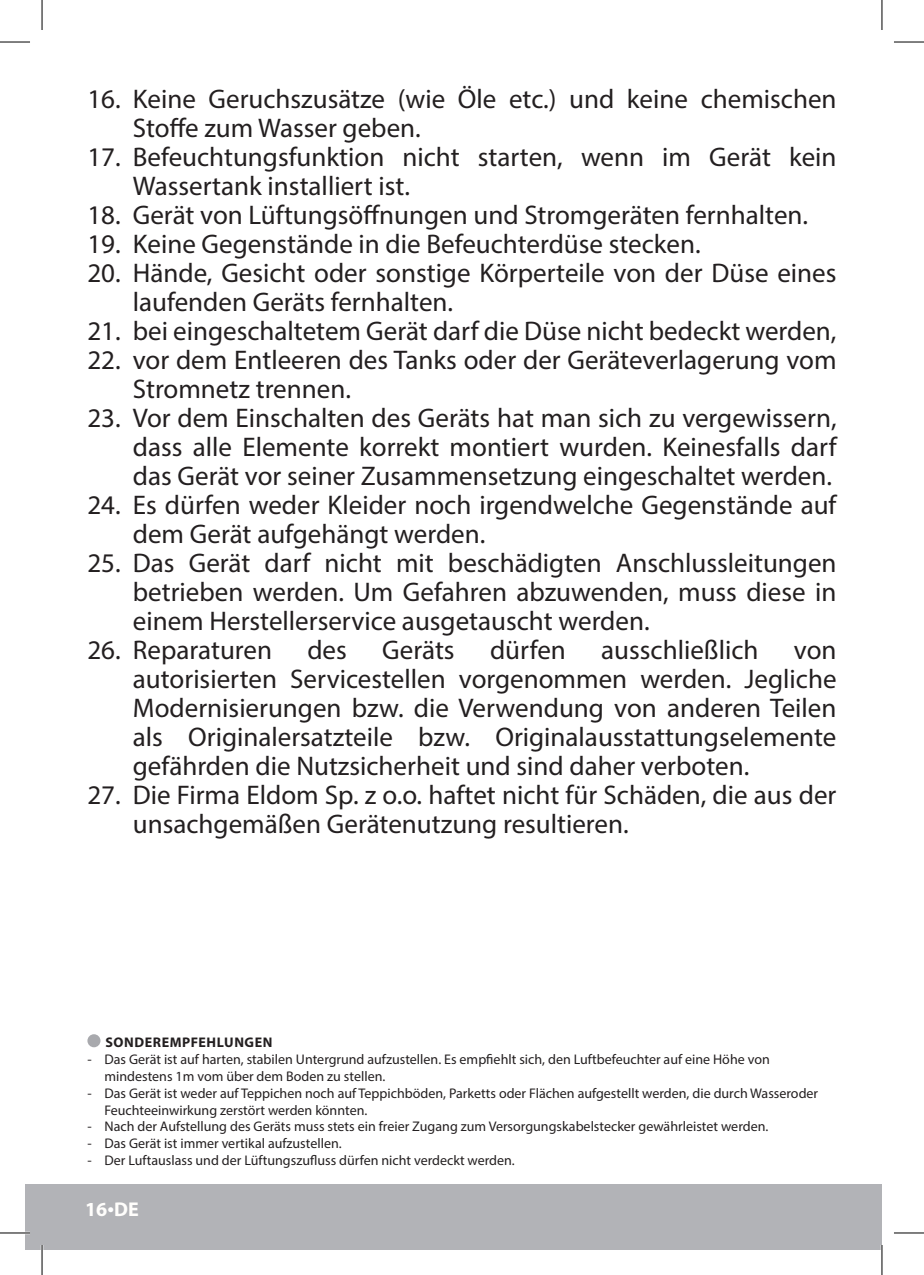
<style>
.page{position:relative;width:924px;height:1275px;background:#fff}
.page>*{position:absolute;margin:0;border:0;box-sizing:border-box;transform-origin:0 0}
.t1{font:27px/29px "Myriad Pro";color:#231f20}
.t2{font:700 20px "Myriad Pro";color:#fffefc}
.t3{font:14px/16.8px "Myriad Pro";color:#231f20}
.t4{font:700 14px "Myriad Pro";letter-spacing:.04em;color:#231f20}
.s1{font-weight:400;font-size:24px;color:#fff}
</style>
<div class="page">
<div style="left:25px;top:1184px;width:856px;height:66px;background:#b2b3b7"></div>
<div style="left:87px;top:1034px;width:13px;height:13px;background:#a8a9ad;border-radius:50%"></div>
<hr style="left:0;top:1231px;width:30px;height:3px;background:#fff">
<hr style="left:41px;top:1245px;width:2px;height:30px;background:#fff">
<hr style="left:880px;top:1245px;width:2px;height:30px;background:#fff">
<hr style="left:0;top:42px;width:30px;height:1px;background:#000">
<hr style="left:893px;top:42px;width:30px;height:1px;background:#000">
<hr style="left:0;top:1232px;width:30px;height:1px;background:#000">
<hr style="left:893px;top:1232px;width:30px;height:1px;background:#000">
<hr style="left:42px;top:0;width:1px;height:30px;background:#000">
<hr style="left:42px;top:1245px;width:1px;height:30px;background:#000">
<hr style="left:881px;top:0;width:1px;height:30px;background:#000">
<hr style="left:881px;top:1245px;width:1px;height:30px;background:#000">
<p class="t1" style="left:133px;top:84px;width:704px;text-indent:-45px">16. Keine Geruchszusätze (wie Öle etc.) und keine chemischen<br>Stoffe zum Wasser geben.</p>
<p class="t1" style="left:133px;top:142px;width:705px;text-indent:-45px">17. Befeuchtungsfunktion nicht starten, wenn im Gerät kein<br>Wassertank installiert ist.</p>
<p class="t1" style="left:87px;top:200px;width:722px">18. Gerät von Lüftungsöffnungen und Stromgeräten fernhalten.</p>
<p class="t1" style="left:87px;top:229px;width:614px">19. Keine Gegenstände in die Befeuchterdüse stecken.</p>
<p class="t1" style="left:133px;top:258px;width:704px;text-indent:-45px">20. Hände, Gesicht oder sonstige Körperteile von der Düse eines laufenden Geräts fernhalten.</p>
<p class="t1" style="left:87px;top:316px;width:750px">21. bei eingeschaltetem Gerät darf die Düse nicht bedeckt werden,</p>
<p class="t1" style="left:133px;top:345px;width:705px;text-indent:-45px">22. vor dem Entleeren des Tanks oder der Geräteverlagerung vom<br>Stromnetz trennen.</p>
<p class="t1" style="left:133px;top:403px;width:705px;text-align:justify;text-indent:-45px">23. Vor dem Einschalten des Geräts hat man sich zu vergewissern, dass alle Elemente korrekt montiert wurden. Keinesfalls darf das Gerät vor seiner Zusammensetzung eingeschaltet werden.</p>
<p class="t1" style="left:133px;top:490px;width:704px;text-indent:-45px">24. Es dürfen weder Kleider noch irgendwelche Gegenstände auf dem Gerät aufgehängt werden.</p>
<p class="t1" style="left:133px;top:548px;width:705px;text-align:justify;text-indent:-45px">25. Das Gerät darf nicht mit beschädigten Anschlussleitungen betrieben werden. Um Gefahren abzuwenden, muss diese in einem Herstellerservice ausgetauscht werden.</p>
<p class="t1" style="left:87px;top:635px;width:186px">26. Reparaturen</p>
<p class="t1" style="left:307px;top:635px;width:41px">des</p>
<p class="t1" style="left:382px;top:635px;width:74px">Geräts</p>
<p class="t1" style="left:490px;top:635px;width:77px">dürfen</p>
<p class="t1" style="left:601px;top:635px;width:159px">ausschließlich</p>
<p class="t1" style="left:133px;top:635px;width:704px;text-align:justify;text-indent:660px">von autorisierten Servicestellen vorgenommen werden. Jegliche Modernisierungen bzw. die Verwendung von anderen Teilen als Originalersatzteile bzw. Originalausstattungselemente gefährden die Nutzsicherheit und sind daher verboten.</p>
<p class="t1" style="left:133px;top:780px;width:704px;text-indent:-45px">27. Die Firma Eldom Sp. z o.o. haftet nicht für Schäden, die aus der unsachgemäßen Gerätenutzung resultieren.</p>
<p class="t4" style="left:105px;top:1033px;width:168px">SONDEREMPFEHLUNGEN</p>
<p class="t3" style="left:104px;top:1050px;width:666px;text-indent:-17px">- Das Gerät ist auf harten, stabilen Untergrund aufzustellen. Es empfiehlt sich, den Luftbefeuchter auf eine Höhe von mindestens 1m vom über dem Boden zu stellen.</p>
<p class="t3" style="left:104px;top:1084px;width:714px;text-indent:-17px">- Das Gerät ist weder auf Teppichen noch auf Teppichböden, Parketts oder Flächen aufgestellt werden, die durch Wasseroder<br>Feuchteeinwirkung zerstört werden könnten.</p>
<p class="t3" style="left:87px;top:1118px;width:682px">- Nach der Aufstellung des Geräts muss stets ein freier Zugang zum Versorgungskabelstecker gewährleistet werden.</p>
<p class="t3" style="left:87px;top:1134px;width:256px">- Das Gerät ist immer vertikal aufzustellen.</p>
<p class="t3" style="left:87px;top:1151px;width:428px">- Der Luftauslass und der Lüftungszufluss dürfen nicht verdeckt werden.</p>
<p class="t2" style="left:85px;top:1196px;width:55px">16<span class="s1">•</span>DE</p>
</div>
